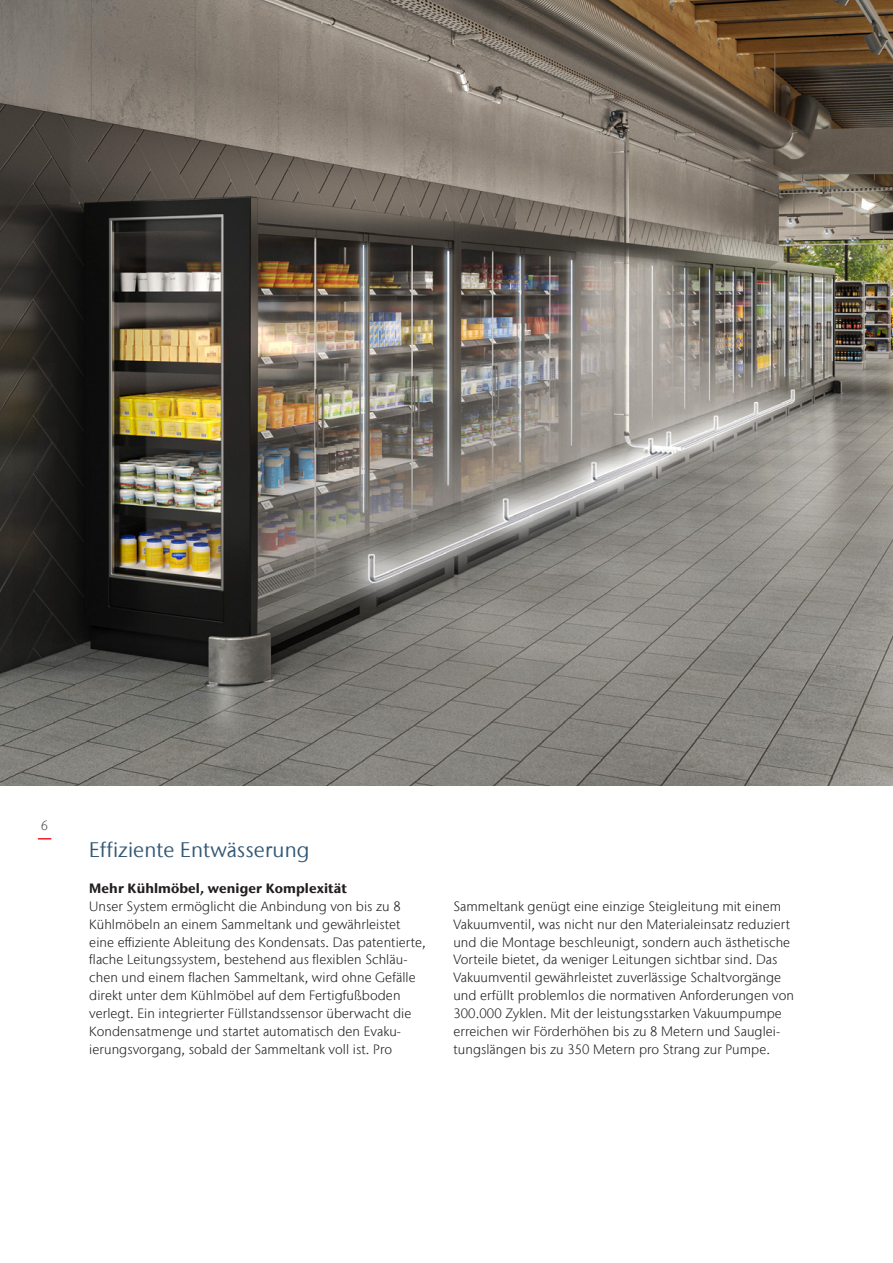
<style>
.page{position:relative;width:893px;height:1263px;background:#fff}
.page>*{position:absolute;margin:0;border:0;box-sizing:border-box;transform-origin:0 0}
.Intermediate_heading{font:21px "Stone Sans IIITC Com";letter-spacing:.005em;color:#335875}
.Body_copy{font:300 13.5px/17.9px "Stone Sans IIITC Com";letter-spacing:.005em;color:#231f20}
.Body_copy-2{font:700 13.5px "Stone Sans IIITC Com";letter-spacing:.005em;color:#231f20}
.t1{font:300 13.5px "Stone Sans IIITC Com";color:#57585a}
</style>
<div class="page">
<svg style="left:38px;top:838px;width:13px;height:1px"></svg>
<img style="left:0;top:0;width:893px;height:786px">
<p class="t1" style="left:41px;top:816px;width:9px">6</p>
<p class="Intermediate_heading" style="left:89px;top:837px;width:222px">Effiziente Entwässerung</p>
<p class="Body_copy-2" style="left:89px;top:879px;width:259px">Mehr Kühlmöbel, weniger Komplexität</p>
<p class="Body_copy" style="left:89px;top:897px;width:338px">Unser System ermöglicht die Anbindung von bis zu 8<br>Kühlmöbeln an einem Sammeltank und gewährleistet eine effiziente Ableitung des Kondensats. Das patentierte, flache Leitungssystem, bestehend aus flexiblen Schläu&shy;chen und einem flachen Sammeltank, wird ohne Gefälle direkt unter dem Kühlmöbel auf dem Fertigfußboden verlegt. Ein integrierter Füllstandssensor überwacht die Kondensatmenge und startet automatisch den Evaku&shy;ierungsvorgang, sobald der Sammeltank voll ist. Pro</p>
<p class="Body_copy" style="left:453px;top:897px;width:342px">Sammeltank genügt eine einzige Steigleitung mit einem Vakuumventil, was nicht nur den Materialeinsatz reduziert und die Montage beschleunigt, sondern auch ästhetische Vorteile bietet, da weniger Leitungen sichtbar sind. Das Vakuumventil gewährleistet zuverlässige Schaltvorgänge und erfüllt problemlos die normativen Anforderungen von 300.000 Zyklen. Mit der leistungsstarken Vakuumpumpe erreichen wir Förderhöhen bis zu 8 Metern und Sauglei&shy;tungslängen bis zu 350 Metern pro Strang zur Pumpe.</p>
</div>
